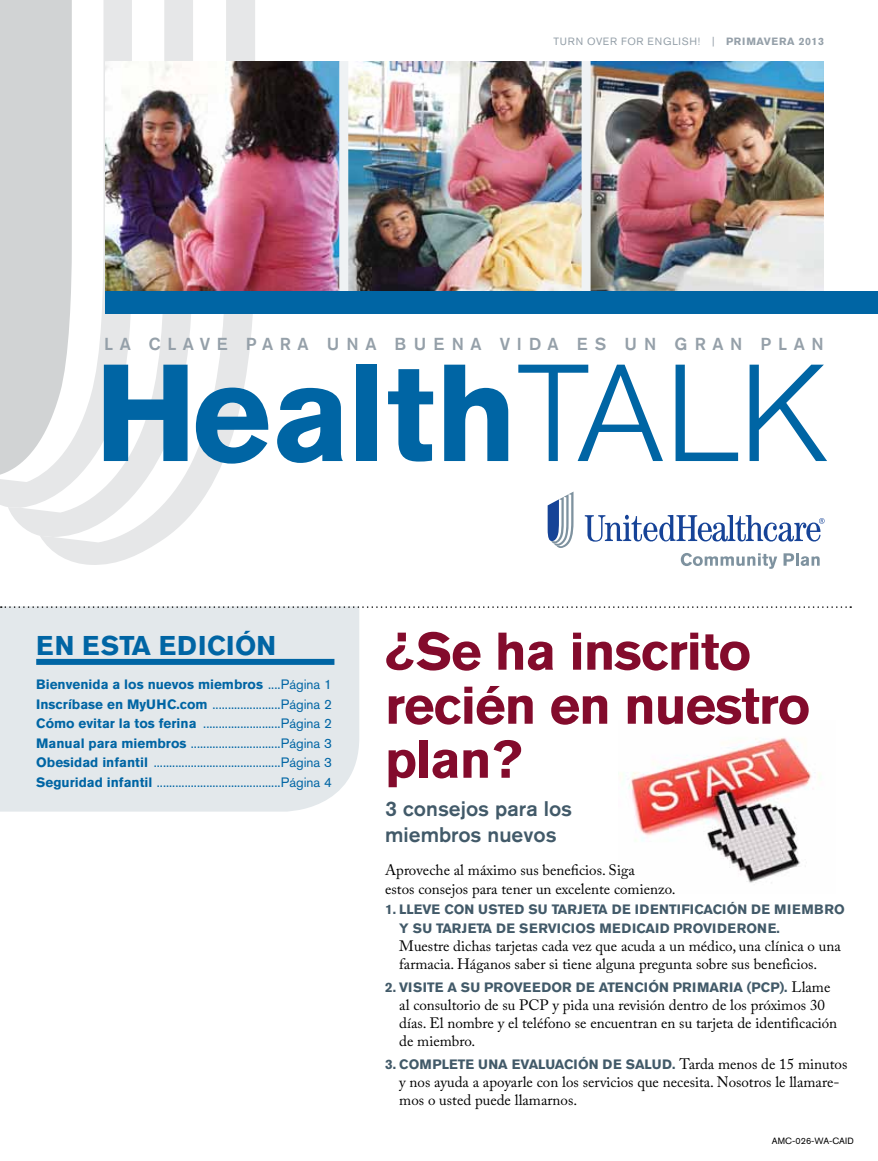
<style>
.page{position:relative;width:878px;height:1161px;background:#fff}
.page>*{position:absolute;margin:0;border:0;box-sizing:border-box;transform-origin:0 0}
.t1{font:700 136.5px "Akzidenz Grotesk BE";color:#0065a4}
.t2{font:700 52.5px/54px "Akzidenz Grotesk BE";letter-spacing:-.02em;color:#830b2c}
.t3{font:700 27px "Akzidenz Grotesk BE";letter-spacing:.02em;color:#0065a4}
.t4{font:500 21px/25.2px "Akzidenz Grotesk BE";color:#425a69}
.t5{font:500 17.25px "Akzidenz Grotesk BE";letter-spacing:.38em;color:#95a0a9}
.t6{font:15px/18px "Adobe Caslon Pro";color:#000}
.t7{font:13.5px/19.5px "Akzidenz Grotesk BE";color:#0065a4;text-align:justify}
.t8{font:700 13.5px "Akzidenz Grotesk BE";letter-spacing:.02em;color:#425a69}
.t9{font:700 13.5px "Akzidenz Grotesk BE";color:#425a69}
.t10{font:10.5px "Akzidenz Grotesk BE";letter-spacing:.09em;color:#95a0a9}
.t11{font:9px "Akzidenz Grotesk BE";color:#000}
.s1{font-weight:700}
.s2{font-weight:300}
.s3{font-family:"Adobe Caslon Pro";font-weight:400;font-size:15px;color:#000}
</style>
<div class="page">
<div style="left:0;top:606px;width:359px;height:206px;background:#e3e8eb"></div>
<div style="left:0;top:0;width:8px;height:507px;background:#d1d3d4"></div>
<svg style="left:8px;top:0;width:32px;height:536px;background:#d5d7d8"></svg>
<svg style="left:40px;top:0;width:215px;height:565px"></svg>
<svg style="left:584px;top:515px;width:240px;height:27px"></svg>
<svg style="left:547px;top:492px;width:26px;height:56px"></svg>
<svg style="left:680px;top:553px;width:97px;height:16px"></svg>
<svg style="left:783px;top:553px;width:36px;height:13px"></svg>
<img style="left:620px;top:738px;width:200px;height:145px">
<div style="left:36px;top:659px;width:298px;height:6px;background:#0065a4"></div>
<svg style="left:1px;top:606px;width:850px;height:2px"></svg>
<img style="left:106px;top:61px;width:233px;height:230px">
<img style="left:348px;top:61px;width:233px;height:230px">
<img style="left:590px;top:61px;width:234px;height:230px">
<div style="left:339px;top:61px;width:9px;height:242px;background:#eff2f4"></div>
<div style="left:581px;top:61px;width:9px;height:242px;background:#eff2f4"></div>
<div style="left:106px;top:291px;width:772px;height:23px;background:#0065a4"></div>
<p class="t10" style="left:553px;top:35px;width:272px">Tu rn over for eng lish ! | <span class="s1">Pri mavera 2013</span></p>
<p class="t5" style="left:104px;top:333px;width:14px">LA</p>
<p class="t5" style="left:149px;top:333px;width:676px">Clave para u na bu ena vida es u n gran plan</p>
<h1 class="t1" style="left:94px;top:334px;width:736px">Health<span class="s2">TALK</span></h1>
<h3 class="t3" style="left:36px;top:630px;width:241px">EN ESTA EDICIÓN</h3>
<p class="t7" style="left:36px;top:675px;width:297px"><span class="s1">Bienvenida a los nuevos miembros</span> ....Página 1<br><span class="s1">Inscríbase en MyU HC.com</span> ......................Página 2<br><span class="s1">Cómo evitar la tos ferina</span> .........................Página 2<br><span class="s1">Manual para miembros</span> .............................Página 3<br><span class="s1">Obesidad infantil</span> .........................................Página 3<br><span class="s1">Seguridad infantil</span> ........................................Página 4</p>
<h2 class="t2" style="left:385px;top:624px;width:426px">¿Se ha inscrito recién en nuestro plan?</h2>
<h3 class="t4" style="left:385px;top:796px;width:188px">3 consejos para los miembros nuevos</h3>
<p class="t6" style="left:385px;top:860px;width:292px;line-height:19.5px">Aproveche al máximo sus beneficios. Siga<br>estos consejos para tener un excelente comienzo.</p>
<p class="t8" style="left:385px;top:901px;width:20px">1. LLEVE</p>
<p class="t8" style="left:444px;top:901px;width:359px">CON USTED SU TARJETA DE IDENTIFICACIÓN DE MIEMB</p>
<p class="t8" style="left:824px;top:901px;width:21px">RO</p>
<p class="t8" style="left:399px;top:921px;width:382px">Y SU TARJEtA DE SERVICIOS MEDICAID PROVIDERONE.</p>
<p class="t6" style="left:399px;top:937px;width:443px">Muestre dichas tarjetas cada vez que acuda a un médico, una clínica o una farmacia. Háganos saber si tiene alguna pregunta sobre sus beneficios.</p>
<p class="t8" style="left:385px;top:979px;width:129px">2. VISITE A SU PROVEE</p>
<p class="t8" style="left:541px;top:979px;width:290px">DOR DE ATE NCIÓN PRIMARIA (PCP). <span class="s3">Llame</span></p>
<p class="t6" style="left:399px;top:996px;width:439px">al consultorio de su PCP y pida una revisión dentro de los próximos 30 días. El nombre y el teléfono se encuentran en su tarjeta de identificación de miembro.</p>
<p class="t8" style="left:385px;top:1056px;width:21px">3. COM</p>
<p class="t8" style="left:432px;top:1056px;width:19px">PLETE</p>
<p class="t9" style="left:478px;top:1056px;width:371px">U NA EVALUACIÓN DE SALU D. <span class="s3">Tarda menos de 15 minutos</span></p>
<p class="t6" style="left:399px;top:1072px;width:441px">y nos ayuda a apoyarle con los servicios que necesita. Nosotros le llamare&shy;mos o usted puede llamarnos.</p>
<p class="t11" style="left:772px;top:1136px;width:83px">AMC-026-WA-CAID</p>
</div>
